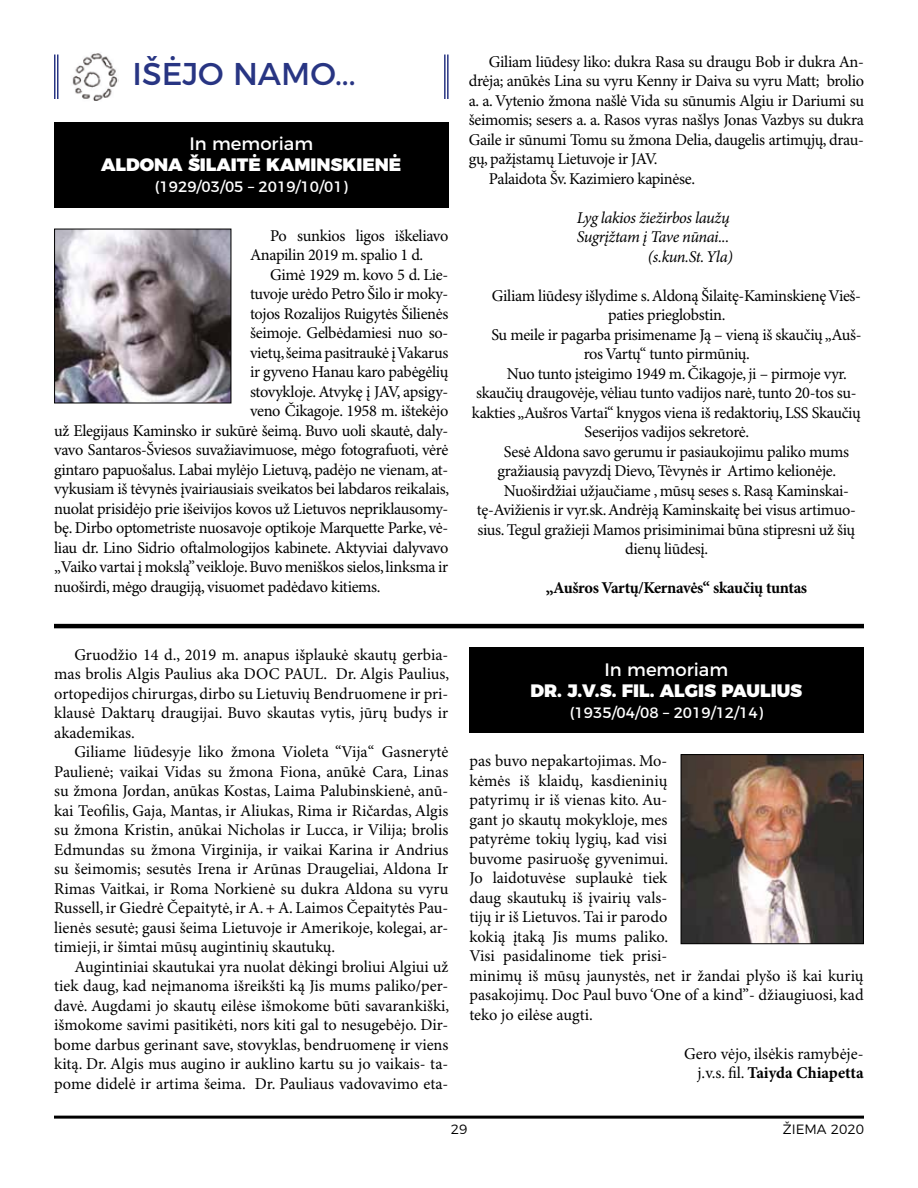
<style>
.page{position:relative;width:918px;height:1188px;background:#fff}
.page>*{position:absolute;margin:0;border:0;box-sizing:border-box;transform-origin:0 0}
.t1{font:31.5px "Montserrat";color:#283583}
.t2{font:900 18px "Montserrat";color:#fff}
.t3{font:18px "Montserrat";color:#fff}
.t4{font:16.5px/19.5px "Minion Pro";letter-spacing:-.02em;color:#000;text-align:justify}
.t5{font:16.5px/19.5px "Minion Pro";color:#000}
.t6{font:italic 16.5px/19.5px "Minion Pro";letter-spacing:-.025em;color:#000;text-align:right}
.t7{font:700 16.5px "Minion Pro";letter-spacing:-.025em;color:#000}
.t8{font:15px "Montserrat";color:#fff}
.t9{font:300 13.5px "Montserrat";color:#000}
.s1{font-weight:700}
</style>
<div class="page">
<hr style="left:54px;top:1116px;width:810px;height:3px;background:#000">
<div style="left:469px;top:648px;width:395px;height:85px;background:#000"></div>
<div style="left:54px;top:122px;width:395px;height:85px;background:#000"></div>
<hr style="left:447px;top:55px;width:2px;height:44px;background:#283583">
<hr style="left:444px;top:55px;width:2px;height:44px;background:#283583">
<hr style="left:57px;top:55px;width:1px;height:44px;background:#283583">
<hr style="left:54px;top:55px;width:1px;height:44px;background:#283583">
<img style="left:72px;top:53px;width:46px;height:48px">
<img style="left:56px;top:231px;width:173px;height:170px">
<div style="left:54px;top:229px;width:177px;height:174px;border:1px solid #000"></div>
<img style="left:683px;top:756px;width:179px;height:186px">
<div style="left:681px;top:754px;width:183px;height:190px;border:1px solid #000"></div>
<hr style="left:54px;top:624px;width:810px;height:4px;background:#000">
<h1 class="t1" style="left:133px;top:49px;width:225px">IŠĖJO NAMO...</h1>
<p class="t3" style="left:189px;top:130px;width:125px">In memoriam</p>
<p class="t2" style="left:101px;top:150px;width:302px">ALDONA ŠILAITĖ KAMINSKIENĖ</p>
<p class="t8" style="left:155px;top:175px;width:194px">(1929/03/05 – 2019/10/01)</p>
<p class="t4" style="left:250px;top:227px;width:200px;text-indent:20px">Po sunkios ligos iškeliavo<br>Anapilin 2019 m. spalio 1 d.</p>
<p class="t4" style="left:270px;top:266px;width:180px">Gimė 1929 m. kovo 5 d. Lie-</p>
<p class="t4" style="left:250px;top:285px;width:200px">tuvoje urėdo Petro Šilo ir moky-</p>
<p class="t4" style="left:250px;top:305px;width:200px">tojos Rozalijos Ruigytės Šilienės</p>
<p class="t4" style="left:250px;top:324px;width:200px">šeimoje. Gelbėdamiesi nuo so-</p>
<p class="t4" style="left:250px;top:344px;width:200px">vietų, šeima pasitraukė į Vakarus</p>
<p class="t4" style="left:250px;top:363px;width:200px">ir gyveno Hanau karo pabėgėlių</p>
<p class="t4" style="left:250px;top:383px;width:200px">stovykloje. Atvykę į JAV, apsigy-</p>
<p class="t4" style="left:250px;top:402px;width:200px">veno Čikagoje. 1958 m. ištekėjo</p>
<p class="t4" style="left:54px;top:422px;width:396px">už Elegijaus Kaminsko ir sukūrė šeimą. Buvo uoli skautė, daly-</p>
<p class="t4" style="left:54px;top:441px;width:396px">vavo Santaros-Šviesos suvažiavimuose, mėgo fotografuoti, vėrė</p>
<p class="t4" style="left:54px;top:461px;width:396px">gintaro papuošalus. Labai mylėjo Lietuvą, padėjo ne vienam, at-</p>
<p class="t4" style="left:54px;top:480px;width:397px">vykusiam iš tėvynės įvairiausiais sveikatos bei labdaros reikalais,</p>
<p class="t4" style="left:54px;top:500px;width:396px">nuolat prisidėjo prie išeivijos kovos už Lietuvos nepriklausomy-</p>
<p class="t4" style="left:54px;top:519px;width:396px">bę. Dirbo optometriste nuosavoje optikoje Marquette Parke, vė-</p>
<p class="t4" style="left:54px;top:539px;width:396px">liau dr. Lino Sidrio oftalmologijos kabinete. Aktyviai dalyvavo</p>
<p class="t4" style="left:54px;top:558px;width:396px">„Vaiko vartai į mokslą” veikloje. Buvo meniškos sielos, linksma ir</p>
<p class="t4" style="left:54px;top:578px;width:328px">nuoširdi, mėgo draugiją, visuomet padėdavo kitiems.</p>
<p class="t4" style="left:54px;top:645px;width:397px;text-indent:20px">Gruodžio 14 d., 2019 m. anapus išplaukė skautų gerbia&shy;mas brolis Algis Paulius aka DOC PAUL. Dr. Algis Paulius, ortopedijos chirurgas, dirbo su Lietuvių Bendruomene ir pri&shy;klausė Daktarų draugijai. Buvo skautas vytis, jūrų budys ir akademikas.</p>
<p class="t4" style="left:54px;top:743px;width:396px;text-indent:20px">Giliame liūdesyje liko žmona Violeta “Vija“ Gasnerytė Paulienė; vaikai Vidas su žmona Fiona, anūkė Cara, Linas su žmona Jordan, anūkas Kostas, Laima Palubinskienė, anū&shy;kai Teofilis, Gaja, Mantas, ir Aliukas, Rima ir Ričardas, Algis su žmona Kristin, anūkai Nicholas ir Lucca, ir Vilija; brolis Edmundas su žmona Virginija, ir vaikai Karina ir Andrius su šeimomis; sesutės Irena ir Arūnas Draugeliai, Aldona Ir Rimas Vaitkai, ir Roma Norkienė su dukra Aldona su vyru Russell, ir Giedrė Čepaitytė, ir A. + A. Laimos Čepaitytės Pau&shy;lienės sesutė; gausi šeima Lietuvoje ir Amerikoje, kolegai, ar&shy;timieji, ir šimtai mūsų augintinių skautukų.</p>
<p class="t4" style="left:54px;top:957px;width:397px;text-indent:20px">Augintiniai skautukai yra nuolat dėkingi broliui Algiui už tiek daug, kad neįmanoma išreikšti ką Jis mums paliko/per&shy;davė. Augdami jo skautų eilėse išmokome būti savarankiški, išmokome savimi pasitikėti, nors kiti gal to nesugebėjo. Dir&shy;bome darbus gerinant save, stovyklas, bendruomenę ir viens kitą. Dr. Algis mus augino ir auklino kartu su jo vaikais- ta&shy;pome didelė ir artima šeima. Dr. Pauliaus vadovavimo eta-</p>
<p class="t4" style="left:489px;top:52px;width:377px">Giliam liūdesy liko: dukra Rasa su draugu Bob ir dukra An-</p>
<p class="t4" style="left:469px;top:72px;width:397px">drėja; anūkės Lina su vyru Kenny ir Daiva su vyru Matt; brolio</p>
<p class="t4" style="left:469px;top:91px;width:397px">a. a. Vytenio žmona našlė Vida su sūnumis Algiu ir Dariumi su</p>
<p class="t4" style="left:469px;top:111px;width:397px">šeimomis; sesers a. a. Rasos vyras našlys Jonas Vazbys su dukra</p>
<p class="t4" style="left:469px;top:130px;width:397px">Gaile ir sūnumi Tomu su žmona Delia, daugelis artimųjų, drau-</p>
<p class="t4" style="left:469px;top:150px;width:190px">gų, pažįstamų Lietuvoje ir JAV.</p>
<p class="t4" style="left:489px;top:169px;width:208px">Palaidota Šv. Kazimiero kapinėse.</p>
<p class="t6" style="left:577px;top:208px;width:158px">Lyg lakios žiežirbos laužų<br>Sugrįžtam į Tave nūnai... (s.kun.St. Yla)</p>
<p class="t4" style="left:492px;top:286px;width:371px">Giliam liūdesy išlydime s. Aldoną Šilaitę-Kaminskienę Vieš-</p>
<p class="t4" style="left:608px;top:306px;width:119px">paties prieglobstin.</p>
<p class="t4" style="left:491px;top:325px;width:372px">Su meile ir pagarba prisimename Ją – vieną iš skaučių „Auš-</p>
<p class="t4" style="left:584px;top:345px;width:168px">ros Vartų“ tunto pirmūnių.</p>
<p class="t4" style="left:507px;top:364px;width:342px">Nuo tunto įsteigimo 1949 m. Čikagoje, ji – pirmoje vyr.</p>
<p class="t4" style="left:476px;top:384px;width:382px">skaučių draugovėje, vėliau tunto vadijos narė, tunto 20-tos su-</p>
<p class="t4" style="left:472px;top:403px;width:390px">kakties „Aušros Vartai“ knygos viena iš redaktorių, LSS Skaučių</p>
<p class="t4" style="left:584px;top:423px;width:166px">Seserijos vadijos sekretorė.</p>
<p class="t4" style="left:504px;top:442px;width:347px">Sesė Aldona savo gerumu ir pasiaukojimu paliko mums</p>
<p class="t4" style="left:497px;top:462px;width:340px">gražiausią pavyzdį Dievo, Tėvynės ir Artimo kelionėje.</p>
<p class="t4" style="left:504px;top:481px;width:347px">Nuoširdžiai užjaučiame , mūsų seses s. Rasą Kaminskai-</p>
<p class="t4" style="left:477px;top:501px;width:380px">tę-Avižienis ir vyr.sk. Andrėją Kaminskaitę bei visus artimuo-</p>
<p class="t4" style="left:477px;top:520px;width:379px">sius. Tegul gražieji Mamos prisiminimai būna stipresni už šių</p>
<p class="t4" style="left:625px;top:540px;width:85px">dienų liūdesį.</p>
<p class="t7" style="left:546px;top:578px;width:263px">„Aušros Vartų/Kernavės“ skaučių tuntas</p>
<p class="t3" style="left:605px;top:655px;width:125px">In memoriam</p>
<p class="t2" style="left:531px;top:675px;width:273px">DR. J.V.S. FIL. ALGIS PAULIUS</p>
<p class="t8" style="left:570px;top:700px;width:194px">(1935/04/08 – 2019/12/14)</p>
<p class="t5" style="left:469px;top:752px;width:396px">pas buvo nepakartojimas. Mo-<br>kėmės iš klaidų, kasdieninių<br>patyrimų ir iš vienas kito. Au-<br>gant jo skautų mokykloje, mes<br>patyrėme tokių lygių, kad visi<br>buvome pasiruošę gyvenimui.<br>Jo laidotuvėse suplaukė tiek<br>daug skautukų iš įvairių vals-<br>tijų ir iš Lietuvos. Tai ir parodo<br>kokią įtaką Jis mums paliko.<br>Visi pasidalinome tiek prisi-<br>minimų iš mūsų jaunystės, net ir žandai plyšo iš kai kurių pasakojimų. Doc Paul buvo ‘One of a kind”- džiaugiuosi, kad teko jo eilėse augti.</p>
<p class="t5" style="left:684px;top:1045px;width:181px;text-align:right">Gero vėjo, ilsėkis ramybėje&shy;j.v.s. fil. <span class="s1">Taiyda Chiapetta</span></p>
<p class="t9" style="left:451px;top:1118px;width:18px">29</p>
<p class="t9" style="left:783px;top:1118px;width:83px">ŽIEMA 2020</p>
</div>
